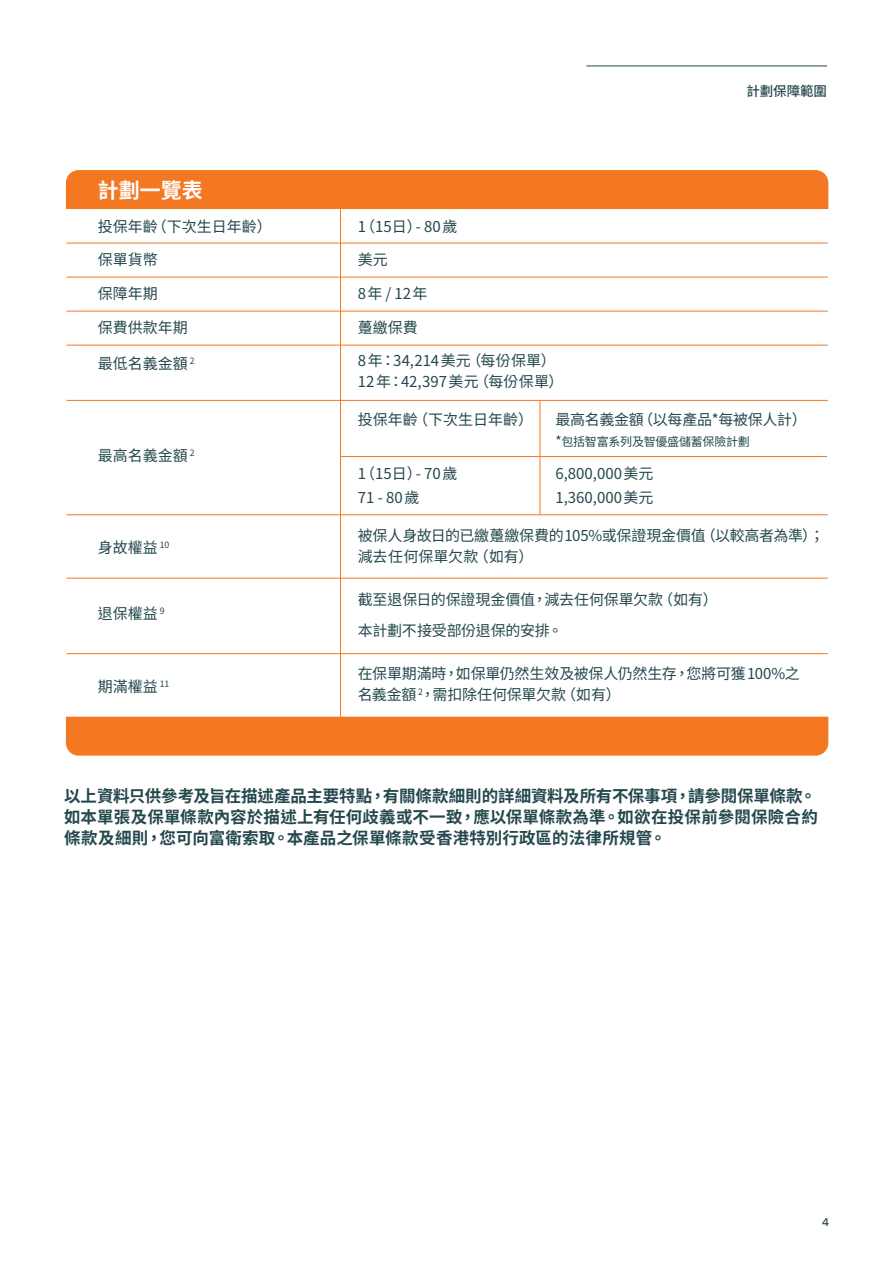
<style>
.page{position:relative;width:893px;height:1263px;background:#fff}
.page>*{position:absolute;margin:0;border:0;box-sizing:border-box;transform-origin:0 0}
.t1{font:700 21px "Noto Sans TC";color:#fff}
.t2{font:700 16.5px/21px "Noto Sans TC";letter-spacing:.01em;color:#24484d;text-align:justify}
.t3{font:15px/21px "Noto Sans TC";color:#24484d}
.t4{font:15px "Noto Sans TC";letter-spacing:-.02em;color:#24484d}
.t5{font:500 13.5px "Noto Sans TC";letter-spacing:-.005em;color:#24484d}
.t6{font:12px "Noto Sans TC";letter-spacing:-.02em;color:#24484d}
.t7{font:12px "FWD Circular";color:#24484d}
.s1{font-size:13.5px}
</style>
<div class="page">
<div style="left:66px;top:170px;width:762px;height:39px;background:#f47721"></div>
<hr style="left:340px;top:209px;width:1px;height:527px;background:#f47721">
<div style="left:66px;top:717px;width:762px;height:39px;background:#f47721"></div>
<hr style="left:67px;top:243px;width:761px;height:1px;background:#f47721">
<hr style="left:67px;top:277px;width:761px;height:1px;background:#f47721">
<hr style="left:67px;top:311px;width:761px;height:1px;background:#f47721">
<hr style="left:67px;top:345px;width:761px;height:1px;background:#f47721">
<hr style="left:67px;top:400px;width:761px;height:1px;background:#f47721">
<hr style="left:341px;top:456px;width:486px;height:1px;background:#f47721">
<hr style="left:67px;top:514px;width:761px;height:1px;background:#f47721">
<hr style="left:67px;top:578px;width:761px;height:1px;background:#f47721">
<hr style="left:67px;top:653px;width:761px;height:1px;background:#f47721">
<hr style="left:540px;top:400px;width:1px;height:115px;background:#f47721">
<hr style="left:586px;top:66px;width:241px;height:1px;background:#24484d">
<h1 class="t1" style="left:98px;top:179px;width:107px">計劃一覽表</h1>
<p class="t3" style="left:98px;top:216px;width:175px">投保年齡（下次生日年齡）</p>
<p class="t3" style="left:98px;top:250px;width:61px">保單貨幣</p>
<p class="t3" style="left:98px;top:283px;width:61px">保障年期</p>
<p class="t3" style="left:98px;top:317px;width:91px">保費供款年期</p>
<p class="t3" style="left:98px;top:354px;width:98px">最低名義金額 <sup>2</sup></p>
<p class="t3" style="left:98px;top:445px;width:98px">最高名義金額 <sup>2</sup></p>
<p class="t3" style="left:98px;top:537px;width:73px">身故權益 <sup>10</sup></p>
<p class="t3" style="left:98px;top:603px;width:68px">退保權益 <sup>9</sup></p>
<p class="t3" style="left:98px;top:676px;width:73px">期滿權益 <sup>11</sup></p>
<p class="t3" style="left:358px;top:216px;width:101px">1（15日）- 80歲</p>
<p class="t3" style="left:358px;top:250px;width:31px">美元</p>
<p class="t3" style="left:358px;top:283px;width:71px">8年/12年</p>
<p class="t3" style="left:358px;top:317px;width:61px">躉繳保費</p>
<p class="t3" style="left:358px;top:351px;width:207px">8年：34,214美元（每份保單）<br>12年：42,397美元（每份保單）</p>
<p class="t5" style="left:746px;top:83px;width:82px">計劃保障範圍</p>
<p class="t3" style="left:358px;top:409px;width:177px">投保年齡（下次生日年齡）</p>
<p class="t3" style="left:358px;top:462px;width:101px;line-height:24px">1（15日）- 70歲<br>71 - 80歲</p>
<p class="t4" style="left:555px;top:411px;width:253px">最高名義金額（以每產品*每被保人計）</p>
<p class="t6" style="left:555px;top:434px;width:196px"><span class="s1">*</span>包括智富系列及智優盛儲蓄保險計劃</p>
<p class="t3" style="left:555px;top:462px;width:100px;line-height:24px">6,800,000美元<br>1,360,000美元</p>
<p class="t3" style="left:358px;top:525px;width:468px">被保人身故日的已繳躉繳保費的105%或保證現金價值（以較高者為準）；減去任何保單欠款（如有）</p>
<p class="t3" style="left:358px;top:584px;width:362px;line-height:31.5px">截至退保日的保證現金價值，減去任何保單欠款（如有）本計劃不接受部份退保的安排。</p>
<p class="t3" style="left:358px;top:664px;width:444px">在保單期滿時，如保單仍然生效及被保人仍然生存，您將可獲100%之名義金額 <sup>2</sup>，需扣除任何保單欠款（如有）</p>
<p class="t2" style="left:64px;top:785px;width:755px">以上資料只供參考及旨在描述產品主要特點，有關條款細則的詳細資料及所有不保事項，請參閱保單條款。如本單張及保單條款內容於描述上有任何歧義或不一致，應以保單條款為準。如欲在投保前參閱保險合約條款及細則，您可向富衛索取。本產品之保單條款受香港特別行政區的法律所規管。</p>
<p class="t7" style="left:822px;top:1214px;width:8px">4</p>
</div>
